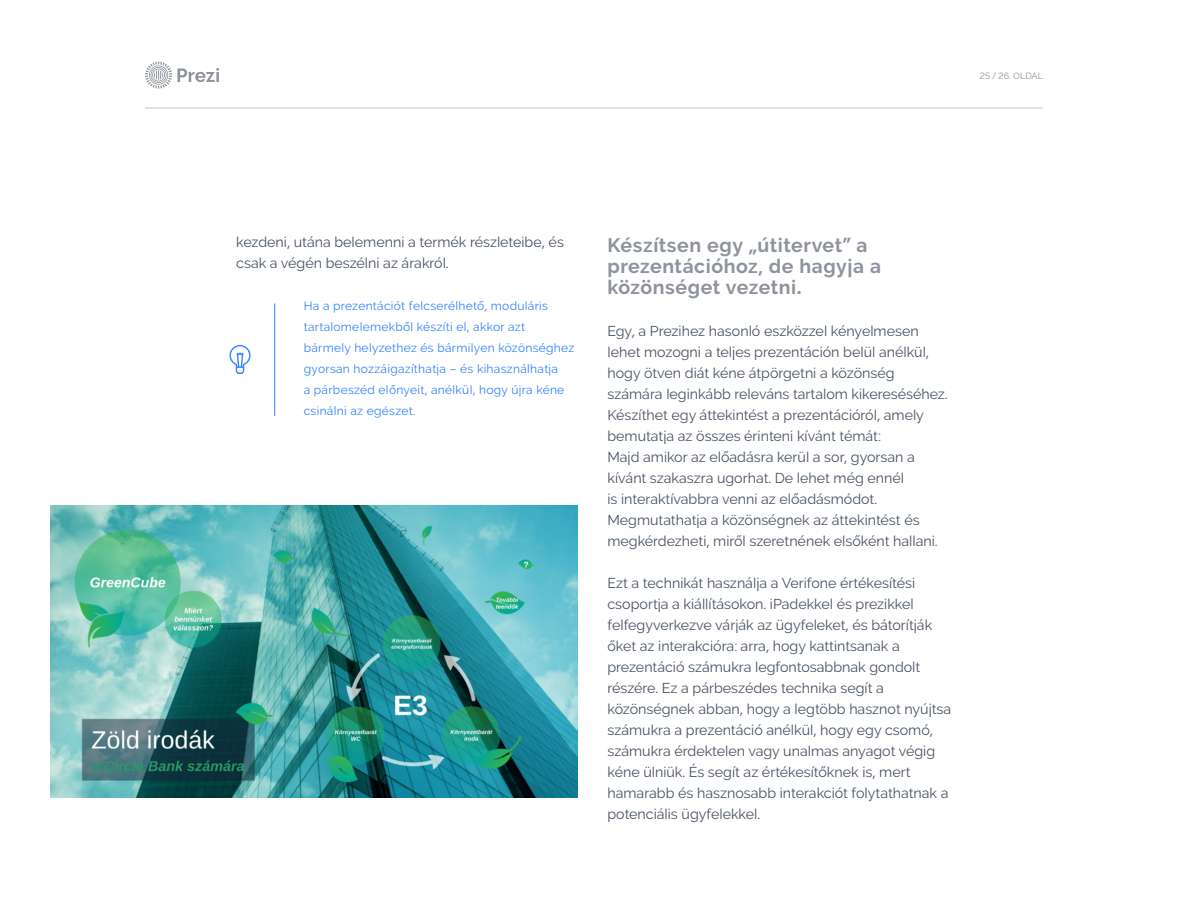
<style>
.page{position:relative;width:1188px;height:918px;background:#fff}
.page>*{position:absolute;margin:0;border:0;box-sizing:border-box;transform-origin:0 0}
.t1{font:700 19.5px/21px "Raleway Prezi";letter-spacing:.03em;color:#8e939c}
.t2{font:14.25px/21px "Raleway Prezi";color:#475262}
.t3{font:12px/21px "Raleway Prezi";letter-spacing:.025em;color:#3181ff}
.t4{font:9px "Raleway Prezi";letter-spacing:.005em;color:#8e939c}
</style>
<div class="page">
<svg style="left:145px;top:62px;width:74px;height:27px"></svg>
<hr style="left:145px;top:108px;width:898px;height:1px;background:#c2c7cd">
<img style="left:51px;top:506px;width:526px;height:292px">
<hr style="left:274px;top:304px;width:1px;height:112px;background:#3181ff">
<svg style="left:230px;top:345px;width:21px;height:29px"></svg>
<p class="t4" style="left:980px;top:70px;width:65px">25 / 26. OLDAL</p>
<p class="t2" style="left:236px;top:232px;width:329px">kezdeni, utána belemenni a termék részleteibe, és csak a végén beszélni az árakról.</p>
<p class="t3" style="left:304px;top:296px;width:272px">Ha a prezentációt felcserélhető, moduláris tartalomelemekből készíti el, akkor azt bármely helyzethez és bármilyen közönséghez gyorsan hozzáigazíthatja – és kihasználhatja<br>a párbeszéd előnyeit, anélkül, hogy újra kéne csinálni az egészet.</p>
<h1 class="t1" style="left:607px;top:235px;width:275px">Készítsen egy „útitervet” a prezentációhoz, de hagyja a közönséget vezetni.</h1>
<p class="t2" style="left:608px;top:321px;width:342px">Egy, a Prezihez hasonló eszközzel kényelmesen lehet mozogni a teljes prezentáción belül anélkül, hogy ötven diát kéne átpörgetni a közönség számára leginkább releváns tartalom kikereséséhez.<br>Készíthet egy áttekintést a prezentációról, amely bemutatja az összes érinteni kívánt témát:<br>Majd amikor az előadásra kerül a sor, gyorsan a kívánt szakaszra ugorhat. De lehet még ennél<br>is interaktívabbra venni az előadásmódot.<br>Megmutathatja a közönségnek az áttekintést és megkérdezheti, miről szeretnének elsőként hallani.</p>
<p class="t2" style="left:608px;top:573px;width:345px">Ezt a technikát használja a Verifone értékesítési csoportja a kiállításokon. iPadekkel és prezikkel felfegyverkezve várják az ügyfeleket, és bátorítják őket az interakcióra: arra, hogy kattintsanak a prezentáció számukra legfontosabbnak gondolt részére. Ez a párbeszédes technika segít a közönségnek abban, hogy a legtöbb hasznot nyújtsa számukra a prezentáció anélkül, hogy egy csomó, számukra érdektelen vagy unalmas anyagot végig kéne ülniük. És segít az értékesítőknek is, mert hamarabb és hasznosabb interakciót folytathatnak a potenciális ügyfelekkel.</p>
</div>
